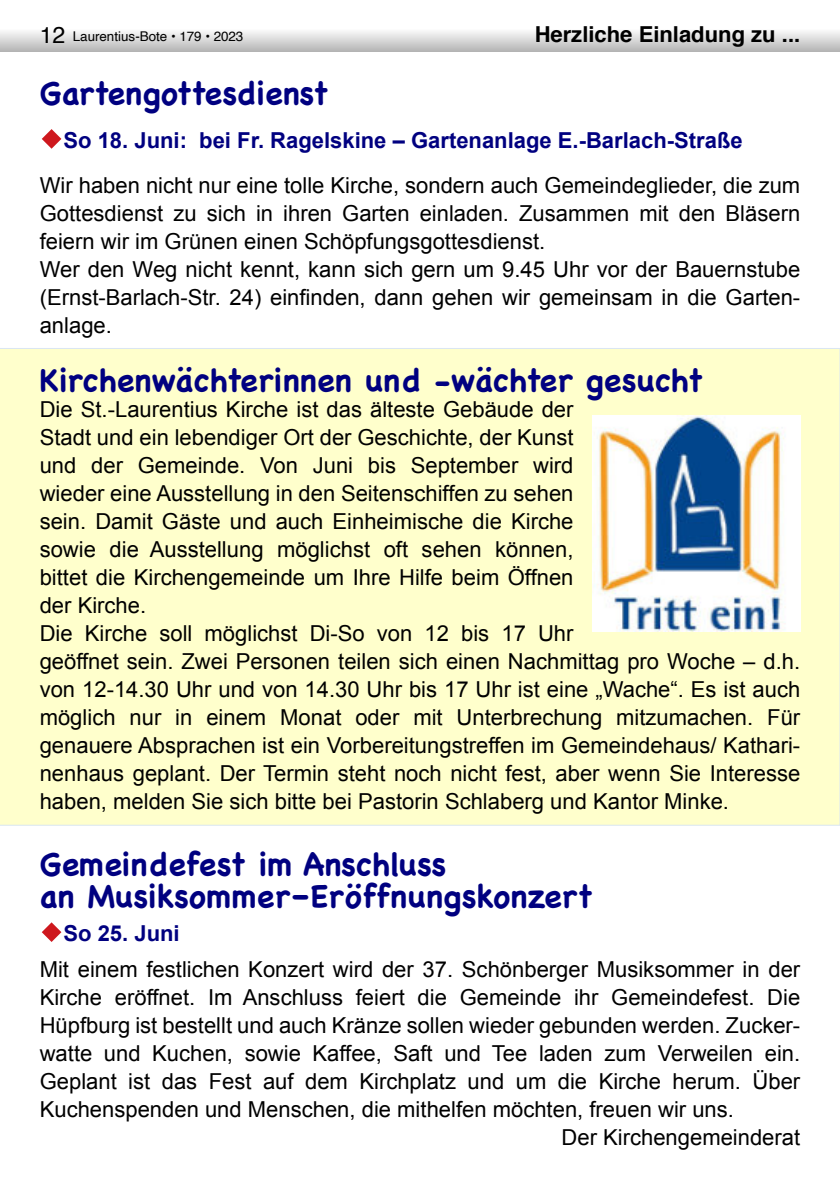
<style>
.page{position:relative;width:840px;height:1191px;background:#fff}
.page>*{position:absolute;margin:0;border:0;box-sizing:border-box;transform-origin:0 0}
.t1{font:700 32px/32px "Chalkboard";color:#000080}
.t2{font:22px/28px "Arial";color:#000}
.t3{font:700 22px "Arial";color:#000080}
.t4{font:700 22px "Helvetica";color:#000}
.t5{font:13.4px "Helvetica";letter-spacing:-.005em;color:#000}
.s1{font-size:23px}
</style>
<div class="page">
<div style="left:0;top:348px;width:839px;height:477px;background:#ffc"></div>
<hr style="left:839px;top:473px;width:1px;height:718px;background:#e6e6ff">
<div style="left:0;top:23px;width:839px;height:28px;background:linear-gradient(to bottom,#fff,#bcbcbc)"></div>
<svg style="left:839px;top:32px;width:1px;height:19px"></svg>
<svg style="left:42px;top:129px;width:19px;height:20px"></svg>
<svg style="left:42px;top:922px;width:19px;height:20px"></svg>
<img style="left:592px;top:415px;width:207px;height:216px">
<p class="t5" style="left:40px;top:31px;width:205px"><span class="s1">12</span> Laurentius-Bote • 179 • 2023</p>
<p class="t4" style="left:534px;top:25px;width:267px">Herzliche Einladung zu ...</p>
<h1 class="t1" style="left:40px;top:76px;width:290px">Gartengottesdienst</h1>
<p class="t3" style="left:63px;top:132px;width:680px">So 18. Juni: bei Fr. Ragelskine – Gartenanlage E.-Barlach-Straße</p>
<p class="t2" style="left:40px;top:173px;width:761px">Wir haben nicht nur eine tolle Kirche, sondern auch Gemeindeglieder, die zum Gottesdienst zu sich in ihren Garten einladen. Zusammen mit den Bläsern feiern wir im Grünen einen Schöpfungsgottesdienst.<br>Wer den Weg nicht kennt, kann sich gern um 9.45 Uhr vor der Bauernstube (Ernst-Barlach-Str. 24) einfinden, dann gehen wir gemeinsam in die Garten&shy;anlage.</p>
<h1 class="t1" style="left:40px;top:363px;width:664px">Kirchenwächterinnen und -wächter gesucht</h1>
<p class="t2" style="left:40px;top:397px;width:761px">Die St.-Laurentius Kirche ist das älteste Gebäude der<br>Stadt und ein lebendiger Ort der Geschichte, der Kunst<br>und der Gemeinde. Von Juni bis September wird<br>wieder eine Ausstellung in den Seitenschiffen zu sehen<br>sein. Damit Gäste und auch Einheimische die Kirche<br>sowie die Ausstellung möglichst oft sehen können,<br>bittet die Kirchengemeinde um Ihre Hilfe beim Öffnen<br>der Kirche.<br>Die Kirche soll möglichst Di-So von 12 bis 17 Uhr<br>geöffnet sein. Zwei Personen teilen sich einen Nachmittag pro Woche – d.h. von 12-14.30 Uhr und von 14.30 Uhr bis 17 Uhr ist eine „Wache“. Es ist auch möglich nur in einem Monat oder mit Unterbrechung mitzumachen. Für genauere Absprachen ist ein Vorbereitungstreffen im Gemeindehaus/ Kathari&shy;nenhaus geplant. Der Termin steht noch nicht fest, aber wenn Sie Interesse haben, melden Sie sich bitte bei Pastorin Schlaberg und Kantor Minke.</p>
<h1 class="t1" style="left:40px;top:847px;width:554px">Gemeindefest im Anschluss<br>an Musiksommer–Eröffnungskonzert</h1>
<p class="t3" style="left:63px;top:924px;width:118px">So 25. Juni</p>
<p class="t2" style="left:40px;top:957px;width:761px">Mit einem festlichen Konzert wird der 37. Schönberger Musiksommer in der</p>
<p class="t2" style="left:40px;top:985px;width:761px">Kirche eröffnet. Im Anschluss feiert die Gemeinde ihr Gemeindefest. Die</p>
<p class="t2" style="left:40px;top:1013px;width:761px">Hüpfburg ist bestellt und auch Kränze sollen wieder gebunden werden. Zucker-</p>
<p class="t2" style="left:40px;top:1041px;width:761px">watte und Kuchen, sowie Kaffee, Saft und Tee laden zum Verweilen ein.</p>
<p class="t2" style="left:40px;top:1069px;width:761px">Geplant ist das Fest auf dem Kirchplatz und um die Kirche herum. Über</p>
<p class="t2" style="left:40px;top:1097px;width:695px">Kuchenspenden und Menschen, die mithelfen möchten, freuen wir uns.</p>
<p class="t2" style="left:561px;top:1125px;width:240px">Der Kirchengemeinderat</p>
</div>
